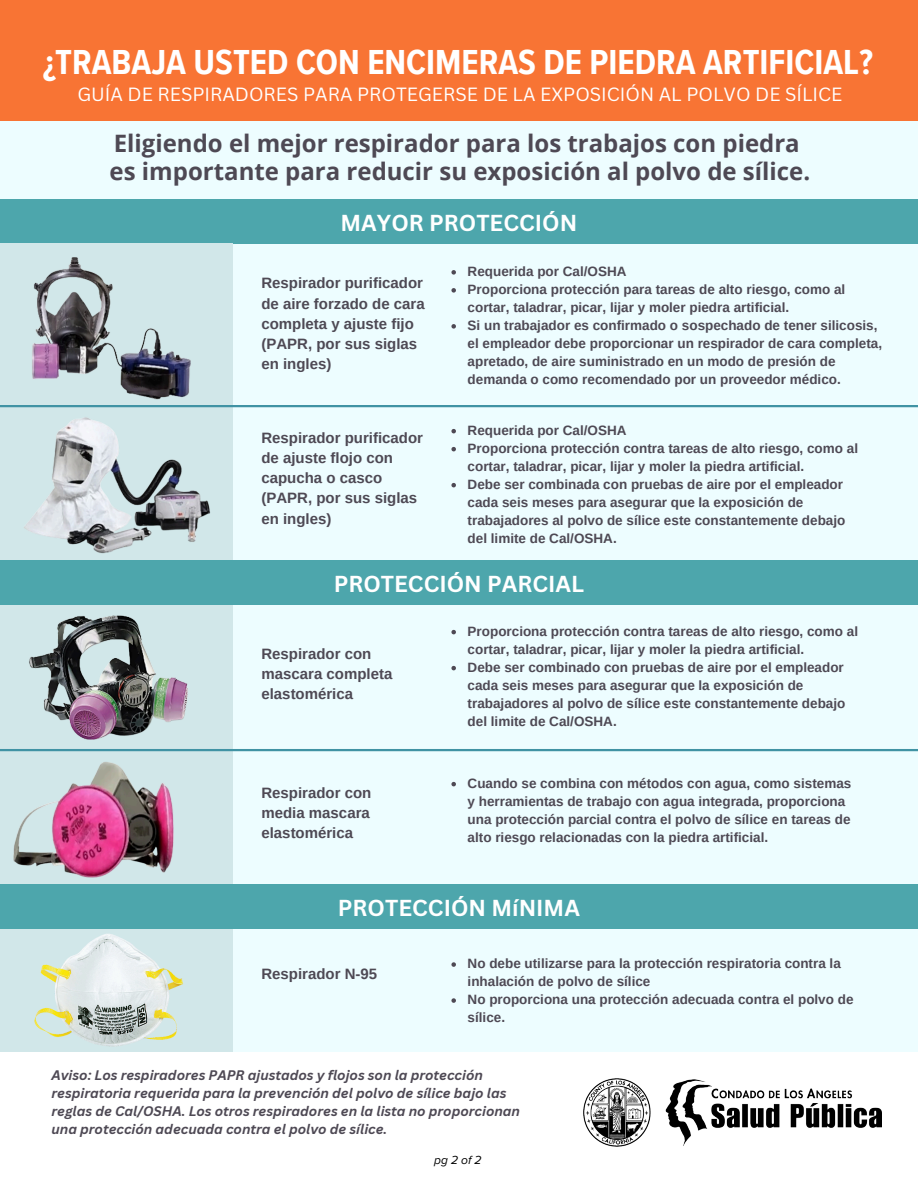
<style>
.page{position:relative;width:918px;height:1188px;background:#fff}
.page>*{position:absolute;margin:0;border:0;box-sizing:border-box;transform-origin:0 0}
.t1{font:700 35.7px "Proxima Nova Cond";color:#fff}
.t2{font:700 24px/28.2px "Open Sans";color:#4e4954}
.t3{font:700 22.5px "Canva Sans";color:#fff}
.t4{font:18.6px "Canva Sans";color:#fff}
.t5{font:700 15px/20.2px "Arimo";color:#4e4954}
.t6{font:700 13.5px/18px "Arimo";color:#4e4954}
.t7{font:italic 700 13.5px/18px "Canva Sans";color:#4e4954}
.t8{font:italic 12px "Proxima Nova";letter-spacing:.26em;color:#000}
</style>
<div class="page">
<div style="left:0;top:121px;width:918px;height:454px;background:#edfdff"></div>
<div style="left:0;top:199px;width:918px;height:44px;background:#4da6ac"></div>
<div style="left:0;top:914px;width:918px;height:138px;background:#edfdff"></div>
<div style="left:0;top:591px;width:918px;height:340px;background:#edfdff"></div>
<div style="left:0;top:243px;width:232px;height:809px;background:#d1e7e9"></div>
<img style="left:1px;top:751px;width:173px;height:127px">
<img style="left:17px;top:615px;width:184px;height:169px">
<img style="left:32px;top:257px;width:155px;height:102px">
<img style="left:17px;top:359px;width:226px;height:201px">
<div style="left:0;top:560px;width:918px;height:45px;background:#4da6ac"></div>
<div style="left:0;top:884px;width:918px;height:45px;background:#4da6ac"></div>
<div style="left:0;top:0;width:918px;height:121px;background:#f87434"></div>
<hr style="left:0;top:405px;width:918px;height:2px;background:#4093a4">
<hr style="left:0;top:749px;width:918px;height:2px;background:#4093a4">
<img style="left:583px;top:1079px;width:299px;height:67px">
<img style="left:34px;top:934px;width:149px;height:113px">
<svg style="left:451px;top:782px;width:5px;height:4px"></svg>
<svg style="left:451px;top:630px;width:5px;height:4px"></svg>
<svg style="left:451px;top:666px;width:5px;height:4px"></svg>
<svg style="left:451px;top:962px;width:5px;height:5px"></svg>
<svg style="left:451px;top:998px;width:5px;height:5px"></svg>
<svg style="left:451px;top:270px;width:5px;height:5px"></svg>
<svg style="left:451px;top:288px;width:5px;height:5px"></svg>
<svg style="left:451px;top:324px;width:5px;height:5px"></svg>
<svg style="left:451px;top:429px;width:5px;height:4px"></svg>
<svg style="left:451px;top:447px;width:5px;height:4px"></svg>
<svg style="left:451px;top:483px;width:5px;height:4px"></svg>
<p class="t1" style="left:43px;top:41px;width:832px">¿TRABAJA USTED CON ENCIMERAS DE PIEDRA ARTIFICIAL?</p>
<h5 class="t4" style="left:77px;top:81px;width:767px">GUÍA DE RESPIRADORES PARA PROTEGERSE DE LA EXPOSICIÓN AL POLVO DE SÍLICE</h5>
<p class="t2" style="left:110px;top:128px;width:702px">Eligiendo el mejor respirador para los trabajos con piedra es importante para reducir su exposición al polvo de sílice.</p>
<p class="t3" style="left:341px;top:207px;width:238px">MAYOR PROTECCIÓN</p>
<h5 class="t5" style="left:261px;top:273px;width:165px">Respirador purificador de aire forzado de cara completa y ajuste fijo (PAPR, por sus siglas en ingles)</h5>
<p class="t5" style="left:261px;top:427px;width:163px">Respirador purificador de ajuste flojo con capucha o casco (PAPR, por sus siglas en ingles)</p>
<h5 class="t6" style="left:468px;top:262px;width:160px">Requerida por Cal/OSHA</h5>
<p class="t6" style="left:468px;top:280px;width:379px">Proporciona protección para tareas de alto riesgo, como al cortar, taladrar, picar, lijar y moler piedra artificial.</p>
<h3 class="t6" style="left:468px;top:316px;width:416px">Si un trabajador es confirmado o sospechado de tener silicosis, el empleador debe proporcionar un respirador de cara completa, apretado, de aire suministrado en un modo de presión de demanda o como recomendado por un proveedor médico.</h3>
<p class="t6" style="left:468px;top:421px;width:160px">Requerida por Cal/OSHA</p>
<p class="t6" style="left:468px;top:439px;width:392px">Proporciona protección contra tareas de alto riesgo, como al cortar, taladrar, picar, lijar y moler la piedra artificial.</p>
<h5 class="t6" style="left:468px;top:475px;width:379px">Debe ser combinada con pruebas de aire por el empleador cada seis meses para asegurar que la exposición de trabajadores al polvo de sílice este constantemente debajo del limite de Cal/OSHA.</h5>
<p class="t3" style="left:334px;top:568px;width:252px">PROTECCIÓN PARCIAL</p>
<p class="t5" style="left:261px;top:644px;width:132px">Respirador con mascara completa elastomérica</p>
<p class="t6" style="left:468px;top:622px;width:392px">Proporciona protección contra tareas de alto riesgo, como al cortar, taladrar, picar, lijar y moler la piedra artificial.</p>
<p class="t6" style="left:468px;top:658px;width:379px">Debe ser combinado con pruebas de aire por el empleador cada seis meses para asegurar que la exposición de trabajadores al polvo de sílice este constantemente debajo del limite de Cal/OSHA.</p>
<p class="t5" style="left:261px;top:782px;width:111px;text-align:justify">Respirador con media mascara elastomérica</p>
<h5 class="t6" style="left:468px;top:774px;width:385px">Cuando se combina con métodos con agua, como sistemas y herramientas de trabajo con agua integrada, proporciona una protección parcial contra el polvo de sílice en tareas de alto riesgo relacionadas con la piedra artificial.</h5>
<p class="t3" style="left:338px;top:892px;width:244px">PROTECCIÓN MíNIMA</p>
<p class="t5" style="left:261px;top:964px;width:117px">Respirador N-95</p>
<h2 class="t6" style="left:468px;top:954px;width:375px">No debe utilizarse para la protección respiratoria contra la inhalación de polvo de sílice</h2>
<h5 class="t6" style="left:468px;top:990px;width:387px">No proporciona una protección adecuada contra el polvo de sílice.</h5>
<p class="t7" style="left:51px;top:1066px;width:470px">Aviso: Los respiradores PAPR ajustados y flojos son la protección respiratoria requerida para la prevención del polvo de sílice bajo las reglas de Cal/OSHA. Los otros respiradores en la lista no proporcionan</p>
<p class="t7" style="left:51px;top:1120px;width:337px">una protección adecuada contra el polvo de sílice.</p>
<p class="t8" style="left:434px;top:1153px;width:49px">pg2of2</p>
</div>
